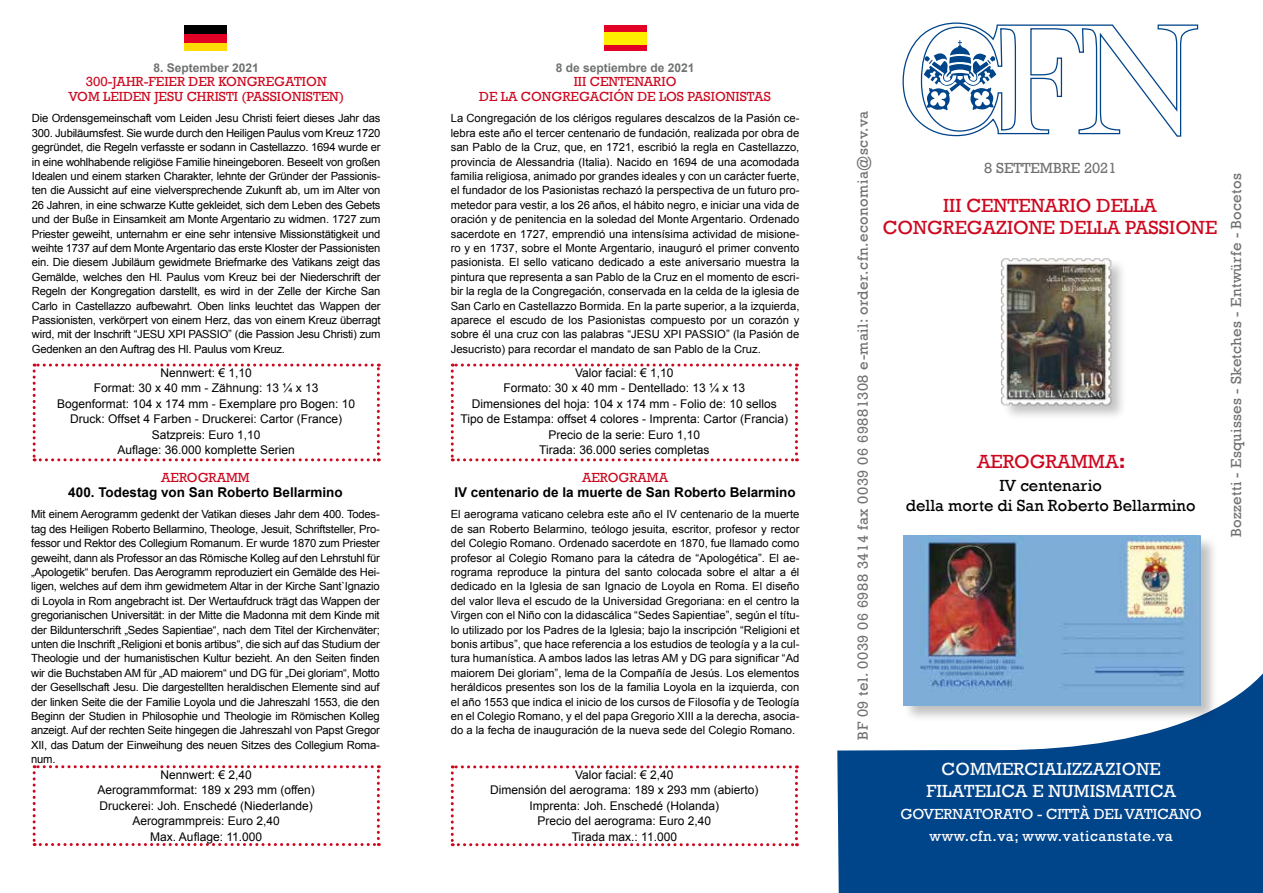
<style>
.page{position:relative;width:1263px;height:893px;background:#fff}
.page>*{position:absolute;margin:0;border:0;box-sizing:border-box;transform-origin:0 0}
.t1{font:19.5px/22.5px "Rockwell";color:#cd071e;text-align:center}
.t2{font:18px/21.6px "Rockwell";letter-spacing:.01em;color:#fff;text-align:center}
.t3{font:16.5px/19.5px "Rockwell";color:#000;text-align:center}
.t4{font:15px "Rockwell";letter-spacing:.02em;color:#707172}
.t5{font:15px/22.2px "Rockwell";color:#fff;text-align:center}
.t6{font:15px "Rockwell";color:#707172}
.t7{font:13.5px/14.4px "Rockwell";color:#cd071e;text-align:center}
.t8{font:700 13.5px "Arial";color:#000}
.t9{font:12px/15.5px "Arial";color:#000;text-align:center}
.t10{font:700 12px "Arial";color:#707172}
.t11{font:11.25px/14.4px "Arial";letter-spacing:-.01em;color:#000;text-align:justify}
.s1{font-weight:700}
</style>
<div class="page">
<svg style="left:837px;top:673px;width:426px;height:220px;fill:#00448a"></svg>
<svg style="left:902px;top:23px;width:296px;height:114px"></svg>
<svg style="left:451px;top:765px;width:347px;height:81px"></svg>
<div style="left:605px;top:26px;width:42px;height:25px;background:#e20025"></div>
<div style="left:604px;top:32px;width:43px;height:13px;background:#ffed00"></div>
<div style="left:185px;top:26px;width:42px;height:8px;background:#000"></div>
<div style="left:185px;top:43px;width:42px;height:8px;background:#ffdb06"></div>
<div style="left:185px;top:34px;width:42px;height:9px;background:#e20025"></div>
<svg style="left:33px;top:765px;width:347px;height:81px"></svg>
<svg style="left:33px;top:364px;width:347px;height:97px"></svg>
<svg style="left:451px;top:364px;width:347px;height:97px"></svg>
<div style="left:1001px;top:258px;width:127px;height:163px;background:#000;opacity:.25"></div>
<img style="left:1001px;top:258px;width:115px;height:151px">
<div style="left:902px;top:535px;width:316px;height:188px;background:#000;opacity:.25"></div>
<img style="left:903px;top:536px;width:298px;height:169px">
<p class="t10" style="left:154px;top:60px;width:107px">8. September 2021</p>
<p class="t7" style="left:68px;top:75px;width:277px">300-JAHR-FEIER DER KONGREGATION<br>VOM LEIDEN JESU CHRISTI (PASSIONISTEN)</p>
<p class="t11" style="left:32px;top:111px;width:350px">Die Ordensgemeinschaft vom Leiden Jesu Christi feiert dieses Jahr das 300. Jubiläumsfest. Sie wurde durch den Heiligen Paulus vom Kreuz 1720 gegründet, die Regeln verfasste er sodann in Castellazzo. 1694 wurde er in eine wohlhabende religiöse Familie hineingeboren. Beseelt von großen Idealen und einem starken Charakter, lehnte der Gründer der Passionis&shy;ten die Aussicht auf eine vielversprechende Zukunft ab, um im Alter von 26 Jahren, in eine schwarze Kutte gekleidet, sich dem Leben des Gebets und der Buße in Einsamkeit am Monte Argentario zu widmen. 1727 zum Priester geweiht, unternahm er eine sehr intensive Missionstätigkeit und weihte 1737 auf dem Monte Argentario das erste Kloster der Passionisten ein. Die diesem Jubiläum gewidmete Briefmarke des Vatikans zeigt das Gemälde, welches den Hl. Paulus vom Kreuz bei der Niederschrift der Regeln der Kongregation darstellt, es wird in der Zelle der Kirche San Carlo in Castellazzo aufbewahrt. Oben links leuchtet das Wappen der Passionisten, verkörpert von einem Herz, das von einem Kreuz überragt wird, mit der Inschrift “JESU XPI PASSIO” (die Passion Jesu Christi) zum Gedenken an den Auftrag des Hl. Paulus vom Kreuz.</p>
<p class="t9" style="left:57px;top:365px;width:300px">Nennwert: € 1,10<br>Format: 30 x 40 mm - Zähnung: 13 ¼ x 13<br>Bogenformat: 104 x 174 mm - Exemplare pro Bogen: 10<br>Druck: Offset 4 Farben - Druckerei: Cartor (France)<br>Satzpreis: Euro 1,10<br>Auflage: 36.000 komplette Serien</p>
<p class="t7" style="left:161px;top:471px;width:90px">AEROGRAMM</p>
<p class="t8" style="left:68px;top:483px;width:276px">400. Todestag von San Roberto Bellarmino</p>
<p class="t11" style="left:31px;top:507px;width:350px">Mit einem Aerogramm gedenkt der Vatikan dieses Jahr dem 400. Todes&shy;tag des Heiligen Roberto Bellarmino, Theologe, Jesuit, Schriftsteller, Pro&shy;fessor und Rektor des Collegium Romanum. Er wurde 1870 zum Priester geweiht, dann als Professor an das Römische Kolleg auf den Lehrstuhl für „Apologetik“ berufen. Das Aerogramm reproduziert ein Gemälde des Hei&shy;ligen, welches auf dem ihm gewidmetem Altar in der Kirche Sant`Ignazio di Loyola in Rom angebracht ist. Der Wertaufdruck trägt das Wappen der gregorianischen Universität: in der Mitte die Madonna mit dem Kinde mit der Bildunterschrift „Sedes Sapientiae“, nach dem Titel der Kirchenväter; unten die Inschrift „Religioni et bonis artibus“, die sich auf das Studium der Theologie und der humanistischen Kultur bezieht. An den Seiten finden wir die Buchstaben AM für „AD maiorem“ und DG für „Dei gloriam“, Motto der Gesellschaft Jesu. Die dargestellten heraldischen Elemente sind auf der linken Seite die der Familie Loyola und die Jahreszahl 1553, die den Beginn der Studien in Philosophie und Theologie im Römischen Kolleg anzeigt. Auf der rechten Seite hingegen die Jahreszahl von Papst Gregor XII, das Datum der Einweihung des neuen Sitzes des Collegium Roma&shy;num.</p>
<p class="t9" style="left:98px;top:767px;width:219px">Nennwert: € 2,40<br>Aerogrammformat: 189 x 293 mm (offen)<br>Druckerei: Joh. Enschedé (Niederlande)<br>Aerogrammpreis: Euro 2,40<br>Max. Auflage: 11.000</p>
<p class="t10" style="left:556px;top:60px;width:140px">8 de septiembre de 2021</p>
<p class="t7" style="left:479px;top:75px;width:293px">III CENTENARIO<br>DE LA CONGREGACIÓN DE LOS PASIONISTAS</p>
<p class="t11" style="left:451px;top:111px;width:350px">La Congregación de los clérigos regulares descalzos de la Pasión ce&shy;lebra este año el tercer centenario de fundación, realizada por obra de san Pablo de la Cruz, que, en 1721, escribió la regla en Castellazzo, provincia de Alessandria (Italia). Nacido en 1694 de una acomodada familia religiosa, animado por grandes ideales y con un carácter fuerte, el fundador de los Pasionistas rechazó la perspectiva de un futuro pro&shy;metedor para vestir, a los 26 años, el hábito negro, e iniciar una vida de oración y de penitencia en la soledad del Monte Argentario. Ordenado sacerdote en 1727, emprendió una intensísima actividad de misione&shy;ro y en 1737, sobre el Monte Argentario, inauguró el primer convento pasionista. El sello vaticano dedicado a este aniversario muestra la pintura que representa a san Pablo de la Cruz en el momento de escri&shy;bir la regla de la Congregación, conservada en la celda de la iglesia de San Carlo en Castellazzo Bormida. En la parte superior, a la izquierda, aparece el escudo de los Pasionistas compuesto por un corazón y sobre él una cruz con las palabras “JESU XPI PASSIO” (la Pasión de Jesucristo) para recordar el mandato de san Pablo de la Cruz.</p>
<p class="t9" style="left:461px;top:365px;width:329px">Valor facial: € 1,10<br>Formato: 30 x 40 mm - Dentellado: 13 ¼ x 13<br>Dimensiones del hoja: 104 x 174 mm - Folio de: 10 sellos Tipo de Estampa: offset 4 colores - Imprenta: Cartor (Francia)<br>Precio de la serie: Euro 1,10<br>Tirada: 36.000 series completas</p>
<p class="t7" style="left:582px;top:471px;width:88px">AEROGRAMA</p>
<p class="t8" style="left:454px;top:483px;width:343px">IV centenario de la muerte de San Roberto Belarmino</p>
<p class="t11" style="left:451px;top:507px;width:350px">El aerograma vaticano celebra este año el IV centenario de la muerte de san Roberto Belarmino, teólogo jesuita, escritor, profesor y rector del Colegio Romano. Ordenado sacerdote en 1870, fue llamado como profesor al Colegio Romano para la cátedra de “Apologética”. El ae&shy;rograma reproduce la pintura del santo colocada sobre el altar a él dedicado en la Iglesia de san Ignacio de Loyola en Roma. El diseño del valor lleva el escudo de la Universidad Gregoriana: en el centro la Virgen con el Niño con la didascálica “Sedes Sapientiae”, según el títu&shy;lo utilizado por los Padres de la Iglesia; bajo la inscripción “Religioni et bonis artibus”, que hace referencia a los estudios de teología y a la cul&shy;tura humanística. A ambos lados las letras AM y DG para significar “Ad maiorem Dei gloriam”, lema de la Compañía de Jesús. Los elementos heráldicos presentes son los de la familia Loyola en la izquierda, con el año 1553 que indica el inicio de los cursos de Filosofía y de Teología en el Colegio Romano, y el del papa Gregorio XIII a la derecha, asocia&shy;do a la fecha de inauguración de la nueva sede del Colegio Romano.</p>
<p class="t9" style="left:490px;top:767px;width:270px">Valor facial: € 2,40<br>Dimensión del aerograma: 189 x 293 mm (abierto)<br>Imprenta: Joh. Enschedé (Holanda)<br>Precio del aerograma: Euro 2,40<br>Tirada max.: 11.000</p>
<h3 class="t4" style="left:854px;top:740px;width:630px;rotate:-90deg">BF 09 tel. 0039 06 6988 3414 fax 0039 06 69881308 e-mail: order.cfn.economia@scv.va</h3>
<h3 class="t6" style="left:984px;top:159px;width:134px">8 SETTEMBRE 2021</h3>
<h1 class="t1" style="left:883px;top:194px;width:336px">III CENTENARIO DELLA<br>CONGREGAZIONE DELLA PASSIONE</h1>
<h1 class="t1" style="left:977px;top:450px;width:151px">AEROGRAMMA<span class="s1">:</span></h1>
<h3 class="t3" style="left:906px;top:476px;width:291px">IV centenario<br>della morte di San Roberto Bellarmino</h3>
<h2 class="t2" style="left:926px;top:759px;width:251px">COMMERCIALIZZAZIONE<br>FILATELICA E NUMISMATICA</h2>
<h3 class="t5" style="left:900px;top:803px;width:303px">GOVERNATORATO - CITTÀ DEL VATICANO www.cfn.va; www.vaticanstate.va</h3>
<h3 class="t4" style="left:1227px;top:537px;width:365px;rotate:-90deg">Bozzetti - Esquisses - Sketches - Entwürfe - Bocetos</h3>
</div>
